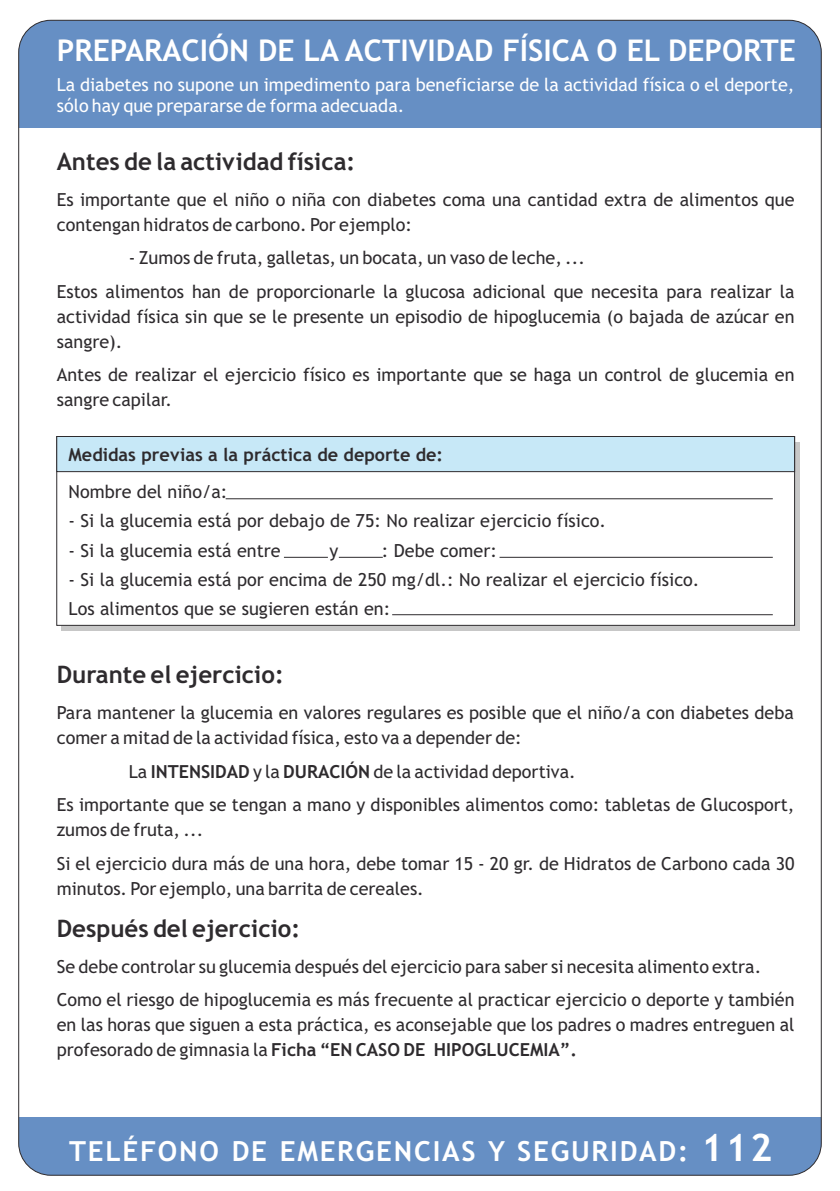
<style>
.page{position:relative;width:840px;height:1191px;background:#fff}
.page>*{position:absolute;margin:0;border:0;box-sizing:border-box;transform-origin:0 0}
.t1{font:700 30px "Trebuchet MS";color:#fff}
.t2{font:700 27.8px "Trebuchet MS";letter-spacing:.06em;color:#fff}
.t3{font:700 24px "Trebuchet MS";color:#2e2b2e}
.t4{font:18px/25px "Trebuchet MS";color:#2e2b2e}
.t5{font:18px/21px "Trebuchet MS";color:#fff}
.t6{font:700 18px "Trebuchet MS";color:#2e2b2e}
.s1{font-weight:700}
.s2{font-size:37.8px}
</style>
<div class="page">
<div style="left:19px;top:20px;width:801px;height:108px;background:#668fc4"></div>
<div style="left:19px;top:1117px;width:801px;height:58px;background:#668fc4"></div>
<div style="left:61px;top:442px;width:738px;height:189px;background:#c7c7c7"></div>
<div style="left:56px;top:472px;width:739px;height:154px;background:#fff"></div>
<div style="left:56px;top:436px;width:739px;height:36px;background:#c7e8f7"></div>
<hr style="left:225px;top:498px;width:547px;height:1px;background:#2e2b2e">
<hr style="left:338px;top:557px;width:44px;height:1px;background:#2e2b2e">
<hr style="left:499px;top:557px;width:273px;height:1px;background:#2e2b2e">
<hr style="left:392px;top:614px;width:380px;height:1px;background:#2e2b2e">
<hr style="left:284px;top:557px;width:44px;height:1px;background:#2e2b2e">
<h1 class="t1" style="left:57px;top:39px;width:740px">PREPARACIÓN DE LA ACTIVIDAD FÍSICA O EL DEPORTE</h1>
<p class="t5" style="left:57px;top:75px;width:739px">La diabetes no supone un impedimento para beneficiarse de la actividad física o el deporte, sólo hay que prepararse de forma adecuada.</p>
<h3 class="t3" style="left:57px;top:152px;width:300px">Antes de la actividad física:</h3>
<p class="t4" style="left:57px;top:188px;width:738px">Es importante que el niño o niña con diabetes coma una cantidad extra de alimentos que contengan hidratos de carbono. Por ejemplo:</p>
<p class="t4" style="left:57px;top:243px;width:738px;line-height:33.4px;text-indent:72px">- Zumos de fruta, galletas, un bocata, un vaso de leche, ...<br>Estos alimentos han de proporcionarle la glucosa adicional que necesita para realizar la</p>
<p class="t4" style="left:57px;top:305px;width:738px">actividad física sin que se le presente un episodio de hipoglucemia (o bajada de azúcar en sangre).</p>
<p class="t4" style="left:57px;top:364px;width:738px">Antes de realizar el ejercicio físico es importante que se haga un control de glucemia en sangre capilar.</p>
<p class="t6" style="left:68px;top:448px;width:376px">Medidas previas a la práctica de deporte de:</p>
<p class="t4" style="left:68px;top:481px;width:160px">Nombre del niño/a:</p>
<p class="t4" style="left:68px;top:510px;width:539px">- Si la glucemia está por debajo de 75: No realizar ejercicio físico.</p>
<p class="t4" style="left:68px;top:539px;width:213px">- Si la glucemia está entre</p>
<p class="t4" style="left:329px;top:539px;width:10px">y</p>
<p class="t4" style="left:381px;top:539px;width:117px">: Debe comer:</p>
<p class="t4" style="left:68px;top:566px;width:632px;line-height:29.2px">- Si la glucemia está por encima de 250 mg/dl.: No realizar el ejercicio físico.<br>Los alimentos que se sugieren están en:</p>
<h3 class="t3" style="left:57px;top:665px;width:228px">Durante el ejercicio:</h3>
<p class="t4" style="left:57px;top:701px;width:738px">Para mantener la glucemia en valores regulares es posible que el niño/a con diabetes deba comer a mitad de la actividad física, esto va a depender de:</p>
<p class="t4" style="left:57px;top:756px;width:739px;line-height:33.4px;text-indent:72px">La <span class="s1">INTENSIDAD</span> y la <span class="s1">DURACIÓN</span> de la actividad deportiva.<br>Es importante que se tengan a mano y disponibles alimentos como: tabletas de Glucosport,</p>
<p class="t4" style="left:57px;top:814px;width:738px;line-height:33.4px">zumos de fruta, ...<br>Si el ejercicio dura más de una hora, debe tomar 15 - 20 gr. de Hidratos de Carbono cada 30</p>
<p class="t4" style="left:57px;top:877px;width:368px">minutos. Por ejemplo, una barrita de cereales.</p>
<h3 class="t3" style="left:57px;top:919px;width:245px">Después del ejercicio:</h3>
<p class="t4" style="left:57px;top:951px;width:738px;line-height:33.4px">Se debe controlar su glucemia después del ejercicio para saber si necesita alimento extra.<br>Como el riesgo de hipoglucemia es más frecuente al practicar ejercicio o deporte y también</p>
<p class="t4" style="left:57px;top:1014px;width:738px">en las horas que siguen a esta práctica, es aconsejable que los padres o madres entreguen al profesorado de gimnasia la <span class="s1">Ficha “EN CASO DE HIPOGLUCEMIA”.</span></p>
<h2 class="t2" style="left:69px;top:1140px;width:704px">TELÉFONO DE EMERGENCIAS Y SEGURIDAD: <span class="s2">112</span></h2>
</div>
